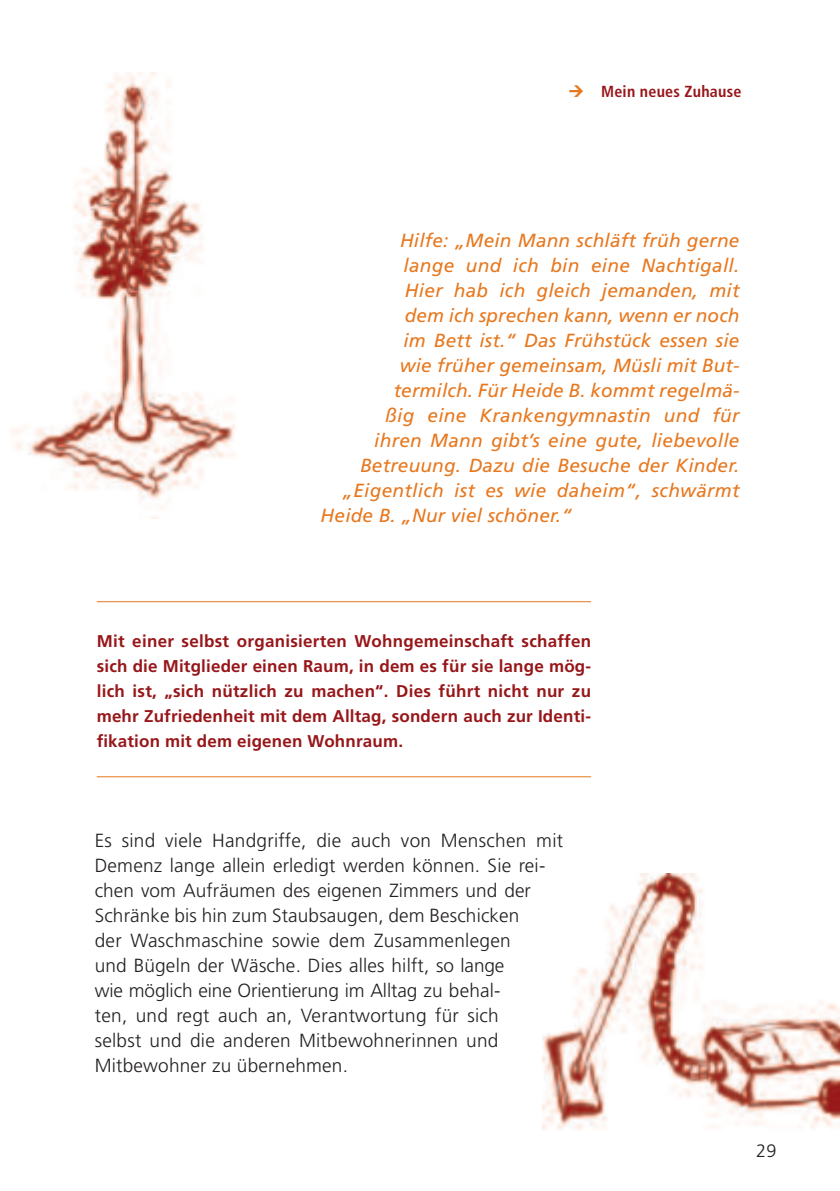
<style>
.page{position:relative;width:840px;height:1191px;background:#fff}
.page>*{position:absolute;margin:0;border:0;box-sizing:border-box;transform-origin:0 0}
.t1{font:300 19px/25px "Frutiger";letter-spacing:.01em;color:#231f20}
.t2{font:italic 19px "Frutiger";letter-spacing:.01em;color:#e7781e}
.t3{font:300 18px "Frutiger";color:#231f20}
.t4{font:700 17px/25px "Frutiger";letter-spacing:.01em;color:#971619;text-align:justify}
.t5{font:700 condensed 16px "Frutiger";letter-spacing:.015em;color:#971619}
</style>
<div class="page">
<img style="left:542px;top:873px;width:297px;height:257px">
<hr style="left:97px;top:601px;width:493px;height:1px;background:#e7781e">
<hr style="left:97px;top:776px;width:493px;height:1px;background:#e7781e">
<img style="left:11px;top:72px;width:224px;height:446px">
<p class="t5" style="left:600px;top:85px;width:142px">Mein neues Zuhause</p>
<p class="t2" style="left:400px;top:233px;width:341px">Hilfe: „Mein Mann schläft früh gerne</p>
<p class="t2" style="left:403px;top:258px;width:337px">lange und ich bin eine Nachtigall.</p>
<p class="t2" style="left:404px;top:283px;width:336px">Hier hab ich gleich jemanden, mit</p>
<p class="t2" style="left:404px;top:308px;width:336px">dem ich sprechen kann, wenn er noch</p>
<p class="t2" style="left:403px;top:333px;width:337px">im Bett ist.“ Das Frühstück essen sie</p>
<p class="t2" style="left:399px;top:358px;width:341px">wie früher gemeinsam, Müsli mit But-</p>
<p class="t2" style="left:393px;top:383px;width:347px">termilch. Für Heide B. kommt regelmä-</p>
<p class="t2" style="left:385px;top:408px;width:355px">ßig eine Krankengymnastin und für</p>
<p class="t2" style="left:374px;top:433px;width:366px">ihren Mann gibt’s eine gute, liebevolle</p>
<p class="t2" style="left:360px;top:458px;width:380px">Betreuung. Dazu die Besuche der Kinder.</p>
<p class="t2" style="left:342px;top:483px;width:398px">„Eigentlich ist es wie daheim“, schwärmt</p>
<p class="t2" style="left:320px;top:508px;width:253px">Heide B. „Nur viel schöner.“</p>
<p class="t4" style="left:97px;top:630px;width:495px">Mit einer selbst organisierten Wohngemeinschaft schaffen sich die Mitglieder einen Raum, in dem es für sie lange mög&shy;lich ist, „sich nützlich zu machen“. Dies führt nicht nur zu mehr Zufriedenheit mit dem Alltag, sondern auch zur Identi&shy;fikation mit dem eigenen Wohnraum.</p>
<p class="t1" style="left:95px;top:829px;width:470px">Es sind viele Handgriffe, die auch von Menschen mit Demenz lange allein erledigt werden können. Sie rei&shy;chen vom Aufräumen des eigenen Zimmers und der Schränke bis hin zum Staubsaugen, dem Beschicken<br>der Waschmaschine sowie dem Zusammenlegen<br>und Bügeln der Wäsche. Dies alles hilft, so lange<br>wie möglich eine Orientierung im Alltag zu behal-<br>ten, und regt auch an, Verantwortung für sich<br>selbst und die anderen Mitbewohnerinnen und Mitbewohner zu übernehmen.</p>
<p class="t3" style="left:755px;top:1143px;width:22px">29</p>
</div>
